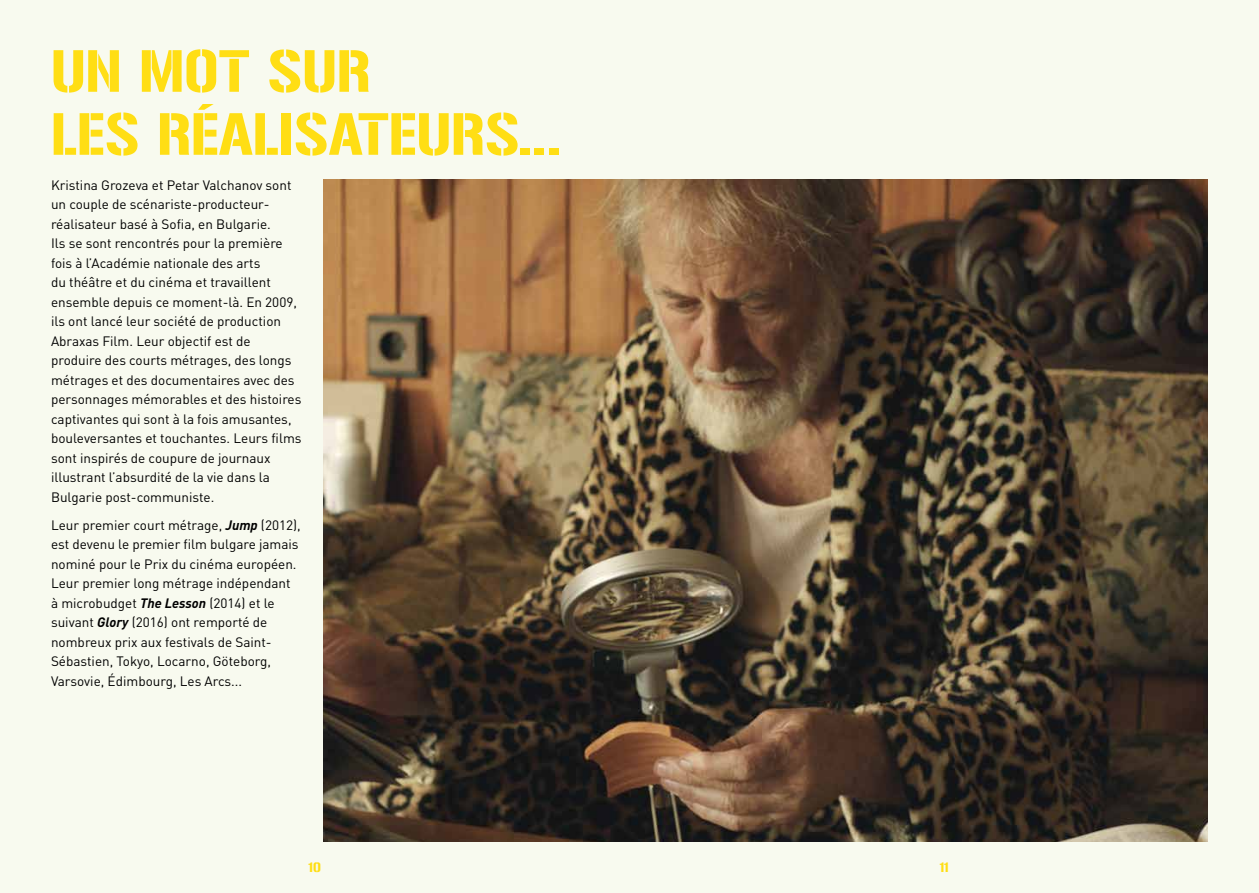
<style>
.page{position:relative;width:1259px;height:893px;background:#f8faef}
.page>*{position:absolute;margin:0;border:0;box-sizing:border-box;transform-origin:0 0}
.t1{font:52.5px/63px "Gunplay";color:#ffde14}
.t2{font:13.5px/19.5px "DIN Pro";color:#000}
.t3{font:12px "Gunplay";color:#ffde14}
.s1{font-weight:700;font-style:italic}
</style>
<div class="page">
<img style="left:323px;top:180px;width:885px;height:662px">
<h1 class="t1" style="left:51px;top:41px;width:511px">UN MOT SUR<br>LES RÉALISATEURS...</h1>
<p class="t2" style="left:51px;top:174px;width:252px">Kristina Grozeva et Petar Valchanov sont un couple de scénariste-producteur&shy;réalisateur basé à Sofia, en Bulgarie.<br>Ils se sont rencontrés pour la première fois à l’Académie nationale des arts<br>du théâtre et du cinéma et travaillent ensemble depuis ce moment-là. En 2009, ils ont lancé leur société de production Abraxas Film. Leur objectif est de produire des courts métrages, des longs métrages et des documentaires avec des personnages mémorables et des histoires captivantes qui sont à la fois amusantes, bouleversantes et touchantes. Leurs films sont inspirés de coupure de journaux illustrant l’absurdité de la vie dans la Bulgarie post-communiste.</p>
<p class="t2" style="left:51px;top:514px;width:251px">Leur premier court métrage, <span class="s1">Jump</span> (2012), est devenu le premier film bulgare jamais nominé pour le Prix du cinéma européen.<br>Leur premier long métrage indépendant à microbudget <span class="s1">The Lesson</span> (2014) et le suivant <span class="s1">Glory</span> (2016) ont remporté de nombreux prix aux festivals de Saint-Sébastien, Tokyo, Locarno, Göteborg, Varsovie, Édimbourg, Les Arcs...</p>
<p class="t3" style="left:309px;top:860px;width:14px">10</p>
<p class="t3" style="left:940px;top:860px;width:10px">11</p>
</div>
